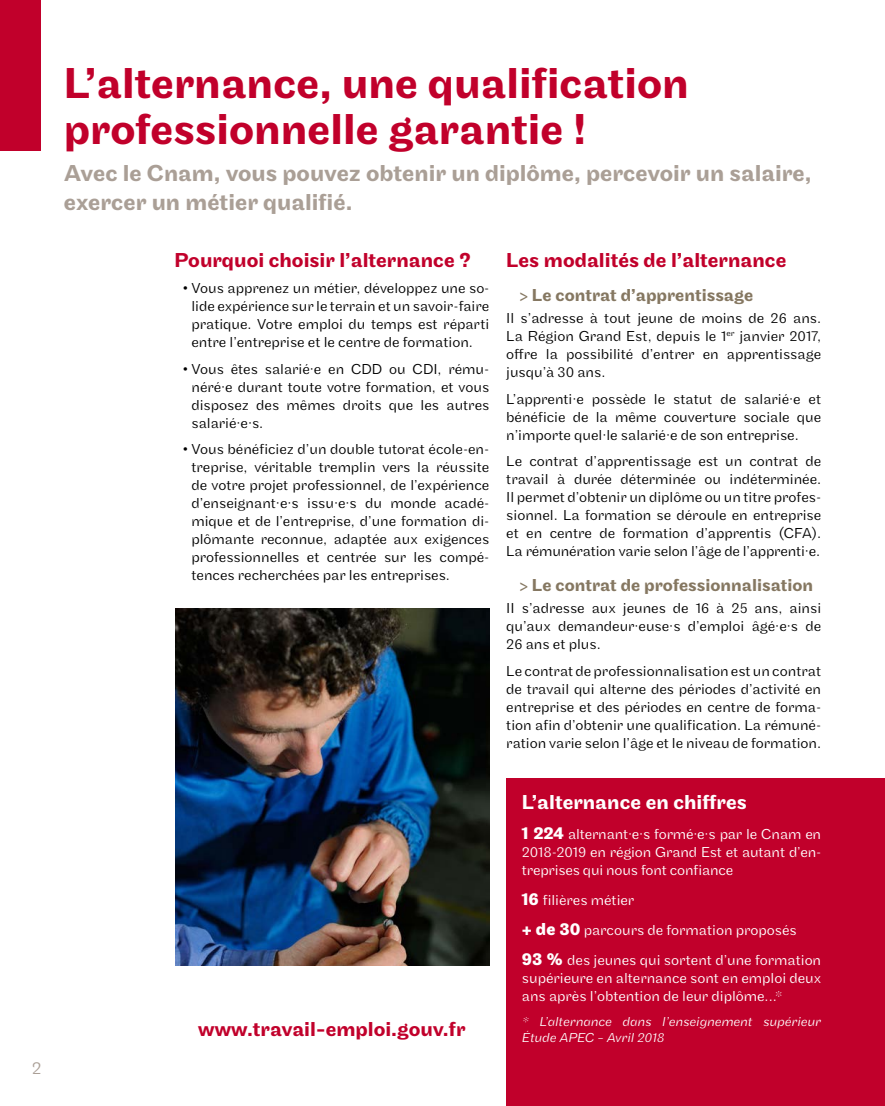
<style>
.page{position:relative;width:885px;height:1106px;background:#fff}
.page>*{position:absolute;margin:0;border:0;box-sizing:border-box;transform-origin:0 0}
.t1{font:500 45px/46.5px "Maple";color:#c1002b}
.t2{font:500 24px/28.8px "Maple";color:#aa9f96}
.t3{font:500 21px "Maple";color:#c1002b}
.t4{font:500 21px "Maple";color:#fff}
.t5{font:500 18px "Maple";color:#857761}
.t6{font:300 18px "Maple";color:#aa9f96}
.t7{font:300 15px/18px "Maple";color:#000;text-align:justify}
.t8{font:300 15px/18px "Maple";color:#fff}
.t9{font:italic 300 13.5px "Maple";color:#fff}
.s1{font-weight:400}
.s2{font-weight:700;font-size:18px}
</style>
<div class="page">
<div style="left:0;top:0;width:40px;height:150px;background:#c1002b"></div>
<div style="left:506px;top:778px;width:378px;height:328px;background:#c1002b"></div>
<img style="left:175px;top:608px;width:314px;height:357px">
<p class="t6" style="left:32px;top:1057px;width:11px">2</p>
<h1 class="t1" style="left:64px;top:61px;width:626px">L’alternance, une qualification professionnelle garantie !</h1>
<h2 class="t2" style="left:64px;top:160px;width:749px">Avec le Cnam, vous pouvez obtenir un diplôme, percevoir un salaire, exercer un métier qualifié.</h2>
<h3 class="t3" style="left:174px;top:248px;width:298px">Pourquoi choisir l’alternance ?</h3>
<p class="t7" style="left:183px;top:279px;width:308px;text-align:center">• Vous apprenez un métier, développez une so&shy;lide expérience sur le terrain et un savoir-faire pratique. Votre emploi du temps est réparti entre l’entreprise et le centre de formation.</p>
<p class="t7" style="left:191px;top:360px;width:299px;text-indent:-9px">• Vous êtes salarié·e en CDD ou CDI, rému&shy;néré·e durant toute votre formation, et vous disposez des mêmes droits que les autres salarié·e·s.</p>
<p class="t7" style="left:191px;top:440px;width:299px;text-indent:-9px">• Vous bénéficiez d’un double tutorat école-en&shy;treprise, véritable tremplin vers la réussite de votre projet professionnel, de l’expérience d’enseignant·e·s issu·e·s du monde acadé&shy;mique et de l’entreprise, d’une formation di&shy;plômante reconnue, adaptée aux exigences professionnelles et centrée sur les compé&shy;tences recherchées par les entreprises.</p>
<h3 class="t3" style="left:506px;top:248px;width:281px">Les modalités de l’alternance</h3>
<p class="t5" style="left:519px;top:285px;width:236px"><span class="s1">&gt;</span> Le contrat d’apprentissage</p>
<p class="t7" style="left:506px;top:309px;width:316px">Il s’adresse à tout jeune de moins de 26 ans.<br>La Région Grand Est, depuis le 1<sup>er</sup> janvier 2017, offre la possibilité d’entrer en apprentissage jusqu’à 30 ans.</p>
<p class="t7" style="left:506px;top:390px;width:316px">L’apprenti·e possède le statut de salarié·e et bénéficie de la même couverture sociale que n’importe quel·le salarié·e de son entreprise.</p>
<p class="t7" style="left:506px;top:452px;width:316px">Le contrat d’apprentissage est un contrat de travail à durée déterminée ou indéterminée.<br>Il permet d’obtenir un diplôme ou un titre profes&shy;sionnel. La formation se déroule en entreprise et en centre de formation d’apprentis (CFA).<br>La rémunération varie selon l’âge de l’apprenti·e.</p>
<p class="t5" style="left:519px;top:574px;width:295px"><span class="s1">&gt;</span> Le contrat de professionnalisation</p>
<p class="t7" style="left:506px;top:599px;width:316px">II s’adresse aux jeunes de 16 à 25 ans, ainsi qu’aux demandeur·euse·s d’emploi âgé·e·s de 26 ans et plus.</p>
<p class="t7" style="left:506px;top:661px;width:316px">Le contrat de professionnalisation est un contrat de travail qui alterne des périodes d’activité en entreprise et des périodes en centre de forma&shy;tion afin d’obtenir une qualification. La rémuné&shy;ration varie selon l’âge et le niveau de formation.</p>
<h3 class="t4" style="left:522px;top:789px;width:226px">L’alternance en chiffres</h3>
<p class="t8" style="left:522px;top:825px;width:301px;text-align:justify"><span class="s2">1 224</span> alternant·e·s formé·e·s par le Cnam en 2018-2019 en région Grand Est et autant d’en&shy;treprises qui nous font confiance</p>
<p class="t8" style="left:522px;top:885px;width:301px;line-height:30.2px"><span class="s2">16</span> filières métier<br><span class="s2">+ de 30</span> parcours de formation proposés<br><span class="s2">93 %</span> des jeunes qui sortent d’une formation</p>
<p class="t8" style="left:522px;top:969px;width:301px">supérieure en alternance sont en emploi deux ans après l’obtention de leur diplôme...*</p>
<p class="t9" style="left:522px;top:1013px;width:301px">* L’alternance dans l’enseignement supérieur</p>
<h3 class="t3" style="left:198px;top:1016px;width:269px">www.travail-emploi.gouv.fr</h3>
<p class="t9" style="left:522px;top:1030px;width:144px">Étude APEC - Avril 2018</p>
</div>
